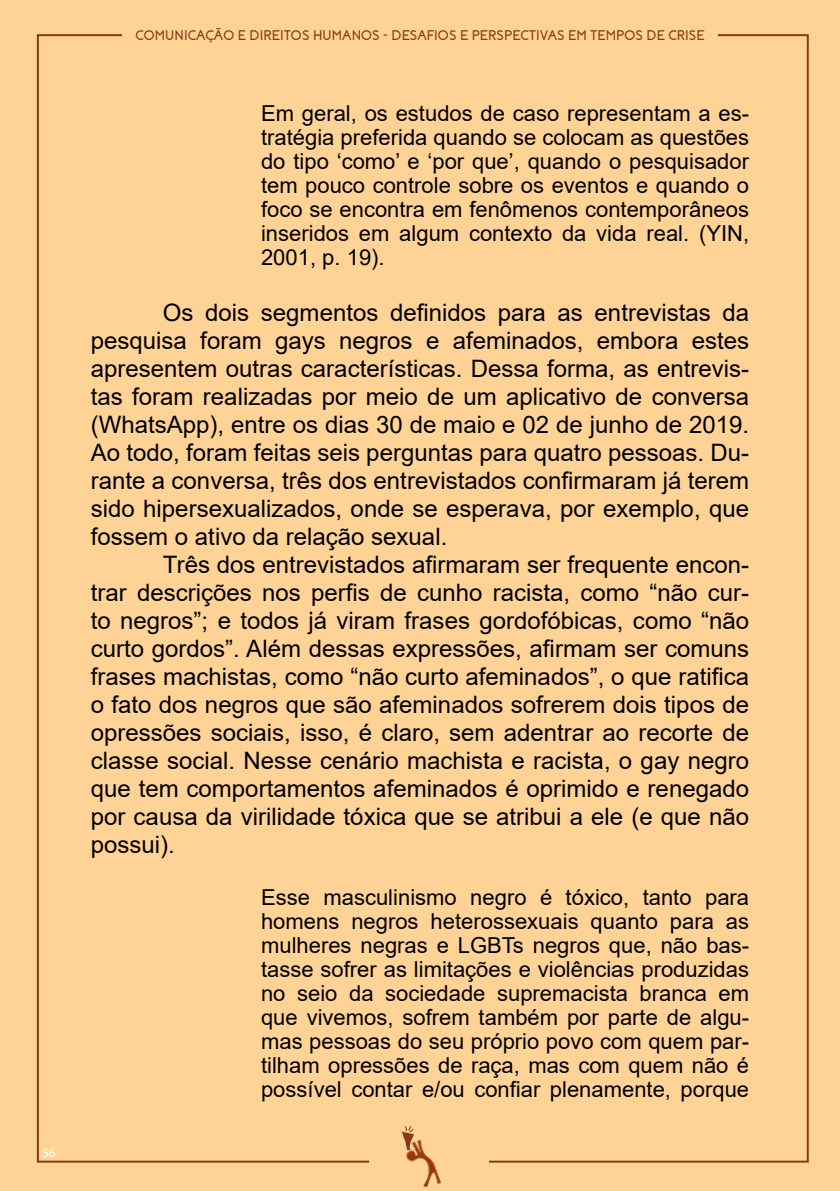
<style>
.page{position:relative;width:840px;height:1191px;background:#fff}
.page>*{position:absolute;margin:0;border:0;box-sizing:border-box;transform-origin:0 0}
.t1{font:24px/28px "Arial";color:#000;text-align:justify}
.t2{font:22px/24px "Arial";color:#000;text-align:justify}
.t3{font:700 14px "Coves";color:#8b3818}
.t4{font:12.8px "Myriad Pro";color:#fff}
</style>
<div class="page">
<div style="left:0;top:0;width:839px;height:1191px;background:#ffd396"></div>
<hr style="left:839px;top:0;width:1px;height:1191px;background:#ffd396">
<img style="left:406px;top:1139px;width:35px;height:49px">
<svg style="left:401px;top:1126px;width:13px;height:24px"></svg>
<p class="t4" style="left:42px;top:1145px;width:15px">56</p>
<p class="t3" style="left:135px;top:27px;width:570px">COMUNICAÇÃO E DIREITOS HUMANOS - DESAFIOS E PERSPECTIVAS EM TEMPOS DE CRISE</p>
<p class="t2" style="left:261px;top:101px;width:489px">Em geral, os estudos de caso representam a es&shy;tratégia preferida quando se colocam as questões do tipo ‘como’ e ‘por que’, quando o pesquisador tem pouco controle sobre os eventos e quando o foco se encontra em fenômenos contemporâneos inseridos em algum contexto da vida real. (YIN, 2001, p. 19).</p>
<p class="t1" style="left:91px;top:298px;width:659px;text-indent:72px">Os dois segmentos definidos para as entrevistas da pesquisa foram gays negros e afeminados, embora estes apresentem outras características. Dessa forma, as entrevis&shy;tas foram realizadas por meio de um aplicativo de conversa (WhatsApp), entre os dias 30 de maio e 02 de junho de 2019.<br>Ao todo, foram feitas seis perguntas para quatro pessoas. Du&shy;rante a conversa, três dos entrevistados confirmaram já terem sido hipersexualizados, onde se esperava, por exemplo, que fossem o ativo da relação sexual.</p>
<p class="t1" style="left:91px;top:550px;width:659px;text-indent:72px">Três dos entrevistados afirmaram ser frequente encon&shy;trar descrições nos perfis de cunho racista, como “não cur&shy;to negros”; e todos já viram frases gordofóbicas, como “não curto gordos”. Além dessas expressões, afirmam ser comuns frases machistas, como “não curto afeminados”, o que ratifica o fato dos negros que são afeminados sofrerem dois tipos de opressões sociais, isso, é claro, sem adentrar ao recorte de classe social. Nesse cenário machista e racista, o gay negro que tem comportamentos afeminados é oprimido e renegado por causa da virilidade tóxica que se atribui a ele (e que não possui).</p>
<p class="t2" style="left:261px;top:885px;width:489px">Esse masculinismo negro é tóxico, tanto para homens negros heterossexuais quanto para as mulheres negras e LGBTs negros que, não bas&shy;tasse sofrer as limitações e violências produzidas no seio da sociedade supremacista branca em que vivemos, sofrem também por parte de algu&shy;mas pessoas do seu próprio povo com quem par&shy;tilham opressões de raça, mas com quem não é possível contar e/ou confiar plenamente, porque</p>
</div>
